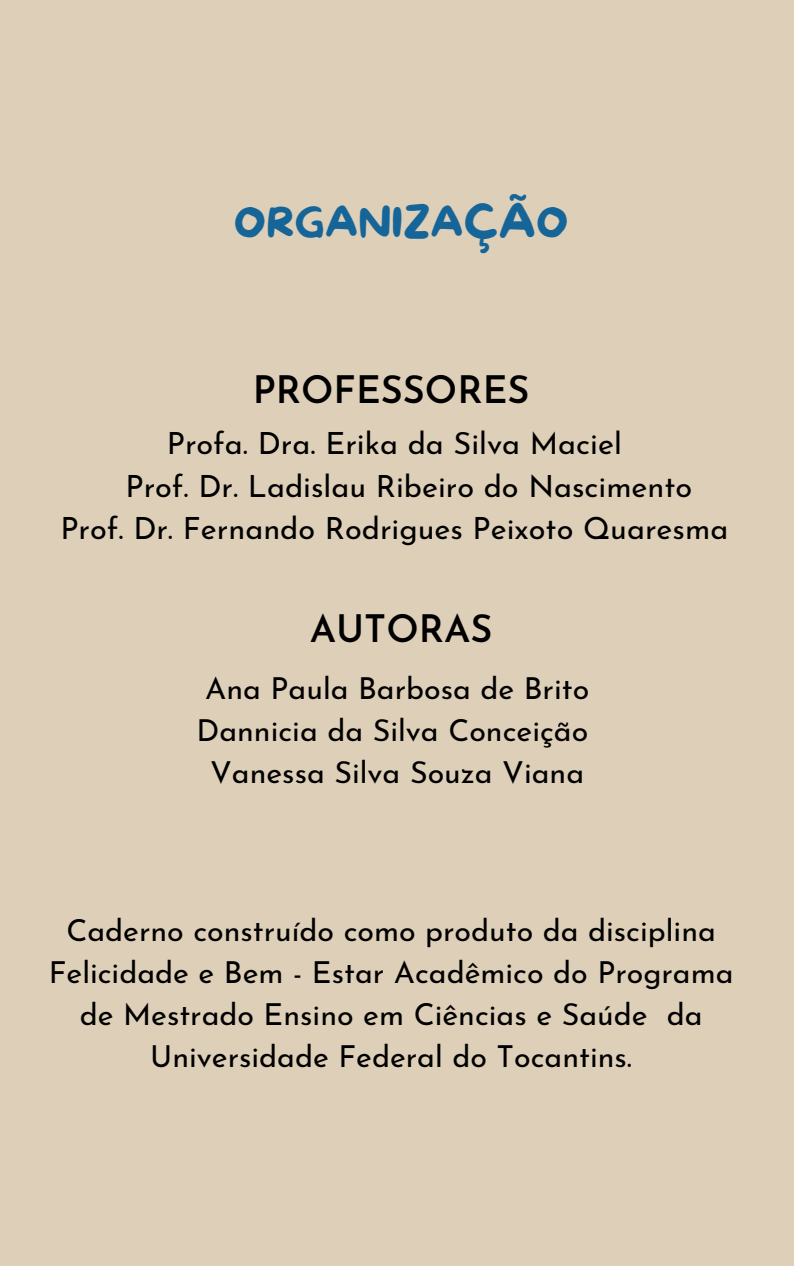
<style>
.page{position:relative;width:794px;height:1266px;background:#fff}
.page>*{position:absolute;margin:0;border:0;box-sizing:border-box;transform-origin:0 0}
.t1{font:41.55px "More Sugar";color:#166599}
.t2{font:600 37.8px "Josefin Sans";color:#000}
.t3{font:30.6px "Josefin Sans";color:#000}
.t4{font:30.3px/42.2px "Josefin Sans";color:#000;text-align:center}
</style>
<div class="page">
<div style="left:0;top:0;width:793px;height:1266px;background:#decfb8"></div>
<p class="t1" style="left:234px;top:199px;width:336px">ORGANIZAÇÃO</p>
<p class="t2" style="left:252px;top:375px;width:278px">PROFESSORES</p>
<p class="t3" style="left:167px;top:431px;width:456px">Profa. Dra. Erika da Silva Maciel</p>
<p class="t3" style="left:125px;top:474px;width:568px">Prof. Dr. Ladislau Ribeiro do Nascimento</p>
<p class="t3" style="left:60px;top:516px;width:669px">Prof. Dr. Fernando Rodrigues Peixoto Quaresma</p>
<p class="t2" style="left:309px;top:614px;width:184px">AUTORAS</p>
<p class="t4" style="left:205px;top:670px;width:385px">Ana Paula Barbosa de Brito</p>
<p class="t4" style="left:196px;top:712px;width:393px">Dannicia da Silva Conceição</p>
<p class="t4" style="left:210px;top:754px;width:375px">Vanessa Silva Souza Viana</p>
<p class="t4" style="left:49px;top:912px;width:686px">Caderno construído como produto da disciplina Felicidade e Bem - Estar Acadêmico do Programa de Mestrado Ensino em Ciências e Saúde da Universidade Federal do Tocantins.</p>
</div>
